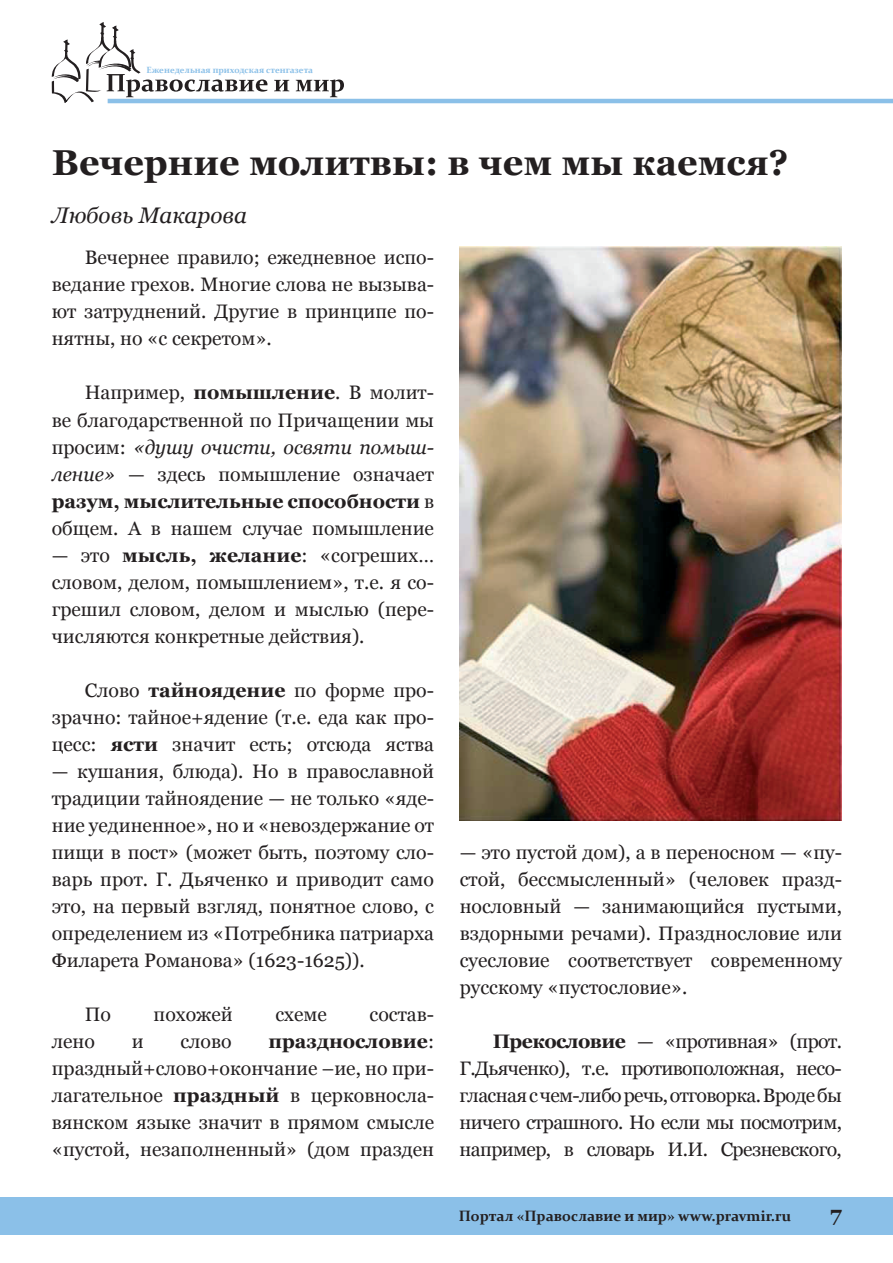
<style>
.page{position:relative;width:893px;height:1263px;background:#fff}
.page>*{position:absolute;margin:0;border:0;box-sizing:border-box;transform-origin:0 0}
.t1{font:700 36px "Georgia";color:#231f20}
.t2{font:italic 22.5px "Georgia";color:#231f20}
.t3{font:700 21px "Georgia";color:#231f20}
.t4{font:19.5px/27px "Georgia";color:#231f20;text-align:justify}
.t5{font:700 15px "Constantia";color:#231f20}
.t6{font:700 9px "Constantia";color:#8bc0e8}
.s1{font-weight:700}
.s2{font-style:italic}
</style>
<div class="page">
<svg style="left:52px;top:22px;width:215px;height:81px"></svg>
<svg style="left:274px;top:80px;width:15px;height:11px"></svg>
<svg style="left:296px;top:79px;width:48px;height:18px"></svg>
<hr style="left:108px;top:99px;width:785px;height:4px;background:#8bc0e8">
<div style="left:0;top:1197px;width:893px;height:37px;background:#8bc0e8"></div>
<img style="left:460px;top:246px;width:382px;height:574px">
<p class="t6" style="left:147px;top:64px;width:168px">Еженедельная приходская стенгазета</p>
<h1 class="t1" style="left:52px;top:142px;width:738px">Вечерние молитвы: в чем мы каемся?</h1>
<p class="t2" style="left:52px;top:202px;width:197px">Любовь Макарова</p>
<p class="t4" style="left:52px;top:244px;width:384px;text-indent:33px">Вечернее правило; ежедневное испо&shy;ведание грехов. Многие слова не вызыва&shy;ют затруднений. Другие в принципе по&shy;нятны, но «с секретом».</p>
<p class="t4" style="left:52px;top:379px;width:384px;text-indent:33px">Например, <span class="s1">помышление</span>. В молит&shy;ве благодарственной по Причащении мы просим: <span class="s2">«душу очисти, освяти помыш&shy;ление»</span> — здесь помышление означает <span class="s1">разум, мыслительные способности</span> в общем. А в нашем случае помышление</p>
<p class="t4" style="left:52px;top:541px;width:384px">— это <span class="s1">мысль, желание</span>: «согреших… словом, делом, помышлением», т.е. я со&shy;грешил словом, делом и мыслью (пере&shy;числяются конкретные действия).</p>
<p class="t4" style="left:52px;top:676px;width:384px;text-indent:33px">Слово <span class="s1">тайноядение</span> по форме про&shy;зрачно: тайное+ядение (т.е. еда как про&shy;цесс: <span class="s1">ясти</span> значит есть; отсюда яства</p>
<p class="t4" style="left:52px;top:757px;width:384px">— кушания, блюда). Но в православной традиции тайноядение — не только «яде&shy;ние уединенное», но и «невоздержание от пищи в пост» (может быть, поэтому сло&shy;варь прот. Г. Дьяченко и приводит само это, на первый взгляд, понятное слово, с определением из «Потребника патриарха Филарета Романова» (1623-1625)).</p>
<p class="t4" style="left:85px;top:1000px;width:28px">По</p>
<p class="t4" style="left:154px;top:1000px;width:81px">похожей</p>
<p class="t4" style="left:275px;top:1000px;width:53px">схеме</p>
<p class="t4" style="left:369px;top:1000px;width:66px">состав-</p>
<p class="t4" style="left:52px;top:1027px;width:45px">лено</p>
<p class="t4" style="left:132px;top:1027px;width:13px">и</p>
<p class="t4" style="left:180px;top:1027px;width:53px">слово</p>
<p class="t4" style="left:52px;top:1027px;width:384px;text-indent:217px"><span class="s1">празднословие</span>: праздный+слово+окончание –ие, но при&shy;лагательное <span class="s1">праздный</span> в церковносла&shy;вянском языке значит в прямом смысле «пустой, незаполненный» (дом празден</p>
<p class="t4" style="left:460px;top:838px;width:384px">— это пустой дом), а в переносном — «пу&shy;стой, бессмысленный» (человек празд&shy;нословный — занимающийся пустыми, вздорными речами). Празднословие или суесловие соответствует современному русскому «пустословие».</p>
<p class="t4" style="left:460px;top:1027px;width:384px;text-indent:33px"><span class="s1">Прекословие</span> — «противная» (прот.<br>Г.Дьяченко), т.е. противоположная, несо&shy;гласная с чем-либо речь, отговорка. Вроде бы ничего страшного. Но если мы посмотрим, например, в словарь И.И. Срезневского,</p>
<p class="t5" style="left:459px;top:1205px;width:334px">Портал «Православие и мир» www.pravmir.ru</p>
<p class="t3" style="left:830px;top:1202px;width:13px">7</p>
</div>
